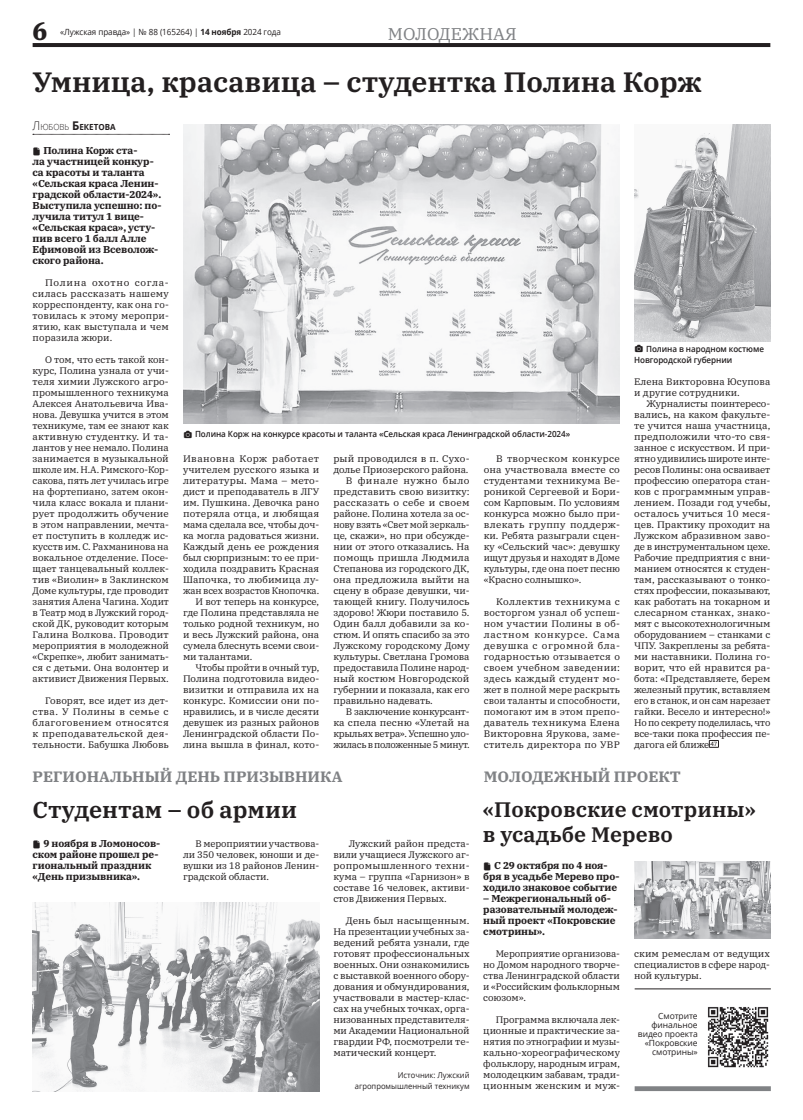
<style>
.page{position:relative;width:803px;height:1120px;background:#fff}
.page>*{position:absolute;margin:0;border:0;box-sizing:border-box;transform-origin:0 0}
.заголовок_40{font:600 28px "IBM Plex Serif";color:#231f20}
.t1{font:700 25px "IBM Plex Serif";color:#231f20}
.заголовок_40-2{font:600 23px "IBM Plex Serif";color:#231f20}
.заголовок_40-3{font:600 21px/25.2px "IBM Plex Serif";color:#231f20}
.колотитул{font:17px "IBM Plex Serif";color:#808285}
.колотитул-2{font:700 15px "IBM Plex Serif";color:#808285}
.t2{font:700 10px/11px "IBM Plex Serif";letter-spacing:-.01em;color:#231f20}
.текст_основной{font:9.5px/11px "IBM Plex Serif";letter-spacing:-.01em;color:#231f20;text-align:justify}
.текст_основной-2{font:9.5px/11px "IBM Plex Serif";letter-spacing:-.01em;color:#231f20;text-align:justify;scale:1.04 1}
.текст_основной-3{font:9.5px/11px "IBM Plex Serif";letter-spacing:.01em;color:#231f20}
.t3{font:600 8.5px/11px "Open Sans";letter-spacing:-.01em;color:#231f20;scale:.95 1}
.t4{font:8.5px/9px "Open Sans";letter-spacing:-.01em;color:#231f20;text-align:right}
.t5{font:8.5px "Open Sans";letter-spacing:-.01em;color:#231f20;scale:.95 1}
.автор{font:700 8.4px "Open Sans";color:#231f20;scale:.95 1}
.автор_внизу{font:8px/11px "Open Sans";color:#231f20;text-align:right;scale:.95 1}
.Основной_тескт{font:6px "Pragmatica C";color:#231f20}
.s1{font-weight:700}
.s2{font-weight:300;font-size:12px}
.s3{font-weight:300}
.s4{font-size:12px}
</style>
<div class="page">
<hr style="left:33px;top:43px;width:737px;height:4px;background:#231f20">
<svg style="left:33px;top:134px;width:136px;height:1px"></svg>
<svg style="left:708px;top:740px;width:11px;height:8px"></svg>
<img style="left:183px;top:124px;width:436px;height:300px">
<img style="left:634px;top:124px;width:135px;height:217px">
<img style="left:33px;top:902px;width:286px;height:189px">
<img style="left:634px;top:861px;width:136px;height:77px">
<img style="left:707px;top:1007px;width:62px;height:61px">
<div style="left:634px;top:1086px;width:136px;height:5px;background:#808285"></div>
<hr style="left:634px;top:988px;width:136px;height:1px;background:#231f20">
<h2 class="t1" style="left:33px;top:11px;width:16px">6</h2>
<p class="t5" style="left:60px;top:26px;width:234px">«Лужская правда» | № 88 (165264) | <span class="s1">14 ноября</span> 2024 года</p>
<p class="колотитул" style="left:387px;top:21px;width:130px">МОЛОДЕЖНАЯ</p>
<p class="заголовок_40" style="left:33px;top:60px;width:670px">Умница, красавица – студентка Полина Корж</p>
<p class="автор" style="left:33px;top:121px;width:89px"><span class="s2">Л</span><span class="s3">юбовь</span> <span class="s4">Б</span>екетова</p>
<p class="t2" style="left:33px;top:144px;width:130px;text-indent:11px">Полина Корж ста-<br>ла участницей конкур&shy;са красоты и таланта «Сельская краса Ленин&shy;градской области-2024».<br>Выступила успешно: по&shy;лучила титул 1 вице-«Сельская краса», усту&shy;пив всего 1 балл Алле<br>Ефимовой из Всеволож&shy;ского района.</p>
<p class="текст_основной" style="left:33px;top:276px;width:138px;text-indent:12px">Полина охотно согла&shy;силась рассказать нашему корреспонденту, как она го&shy;товилась к этому меропри&shy;ятию, как выступала и чем поразила жюри.</p>
<p class="текст_основной" style="left:33px;top:353px;width:138px;text-indent:12px">О том, что есть такой кон&shy;курс, Полина узнала от учи&shy;теля химии Лужского агро&shy;промышленного техникума Алексея Анатольевича Ива&shy;нова. Девушка учится в этом техникуме, там ее знают как активную студентку. И та&shy;лантов у нее немало. Полина занимается в музыкальной школе им. Н.А. Римского-Кор&shy;сакова, пять лет училась игре на фортепиано, затем окон&shy;чила класс вокала и плани&shy;рует продолжить обучение в этом направлении, мечта&shy;ет поступить в колледж ис&shy;кусств им. С. Рахманинова на вокальное отделение. Посе&shy;щает танцевальный коллек&shy;тив «Виолин» в Заклинском Доме культуры, где проводит занятия Алена Чагина. Ходит в Театр мод в Лужский город&shy;ской ДК, руководит которым Галина Волкова. Проводит мероприятия в молодежной «Скрепке», любит занимать&shy;ся с детьми. Она волонтер и активист Движения Первых.</p>
<p class="текст_основной" style="left:33px;top:694px;width:138px;text-indent:12px">Говорят, все идет из дет&shy;ства. У Полины в семье с благоговением относятся к преподавательской дея&shy;тельности. Бабушка Любовь</p>
<p class="t3" style="left:195px;top:429px;width:396px">Полина Корж на конкурсе красоты и таланта «Сельская краса Ленинградской области-2024»</p>
<p class="текст_основной" style="left:183px;top:452px;width:138px">Ивановна Корж работает учителем русского языка и литературы. Мама – мето&shy;дист и преподаватель в ЛГУ им. Пушкина. Девочка рано потеряла отца, и любящая мама сделала все, чтобы доч&shy;ка могла радоваться жизни.<br>Каждый день ее рождения был сюрпризным: то ее при&shy;ходила поздравить Красная Шапочка, то любимица лу&shy;жан всех возрастов Кнопочка.</p>
<p class="текст_основной" style="left:183px;top:595px;width:138px;text-indent:12px">И вот теперь на конкурсе, где Полина представляла не только родной техникум, но и весь Лужский района, она сумела блеснуть всеми свои&shy;ми талантами.</p>
<p class="текст_основной" style="left:183px;top:661px;width:138px;text-indent:12px">Чтобы пройти в очный тур, Полина подготовила видео&shy;визитки и отправила их на конкурс. Комиссии они по&shy;нравились, и в числе десяти девушек из разных районов Ленинградской области По&shy;лина вышла в финал, кото-</p>
<p class="текст_основной" style="left:333px;top:452px;width:138px">рый проводился в п. Сухо&shy;долье Приозерского района.</p>
<p class="текст_основной" style="left:333px;top:474px;width:138px;text-indent:12px">В финале нужно было представить свою визитку: рассказать о себе и своем районе. Полина хотела за ос&shy;нову взять «Свет мой зеркаль&shy;це, скажи», но при обсужде&shy;нии от этого отказались. На помощь пришла Людмила Степанова из городского ДК, она предложила выйти на сцену в образе девушки, чи&shy;тающей книгу. Получилось здорово! Жюри поставило 5.<br>Один балл добавили за ко&shy;стюм. И опять спасибо за это Лужскому городскому Дому культуры. Светлана Громова предоставила Полине народ&shy;ный костюм Новгородской губернии и показала, как его правильно надевать.</p>
<p class="текст_основной" style="left:333px;top:705px;width:138px;text-indent:12px">В заключение конкурсант&shy;ка спела песню «Улетай на крыльях ветра». Успешно уло&shy;жилась в положенные 5 минут.</p>
<p class="текст_основной" style="left:483px;top:452px;width:138px;text-indent:12px">В творческом конкурсе она участвовала вместе со студентами техникума Ве&shy;роникой Сергеевой и Бори&shy;сом Карповым. По условиям конкурса можно было при&shy;влекать группу поддерж&shy;ки. Ребята разыграли сцен&shy;ку «Сельский час»: девушку ищут друзья и находят в Доме культуры, где она поет песню «Красно солнышко».</p>
<p class="текст_основной" style="left:483px;top:595px;width:138px;text-indent:12px">Коллектив техникума с восторгом узнал об успеш&shy;ном участии Полины в об&shy;ластном конкурсе. Сама девушка с огромной бла&shy;годарностью отзывается о своем учебном заведении: здесь каждый студент мо&shy;жет в полной мере раскрыть свои таланты и способности, помогают им в этом препо&shy;даватель техникума Елена Викторовна Ярукова, заме&shy;ститель директора по УВР</p>
<p class="t3" style="left:634px;top:343px;width:138px;text-indent:12px">Полина в народном костюме<br>Новгородской губернии</p>
<p class="текст_основной-3" style="left:634px;top:375px;width:138px">Елена Викторовна Юсупова и другие сотрудники.</p>
<p class="текст_основной" style="left:634px;top:397px;width:138px;text-indent:12px">Журналисты поинтересо&shy;вались, на каком факульте&shy;те учится наша участница, предположили что-то свя&shy;занное с искусством. И при&shy;ятно удивились широте инте&shy;ресов Полины: она осваивает профессию оператора стан&shy;ков с программным управ&shy;лением. Позади год учебы, осталось учиться 10 меся&shy;цев. Практику проходит на Лужском абразивном заво&shy;де в инструментальном цехе.<br>Рабочие предприятия с вни&shy;манием относятся к студен&shy;там, рассказывают о тонко&shy;стях профессии, показывают, как работать на токарном и слесарном станках, знако&shy;мят с высокотехнологичным оборудованием – станками с ЧПУ. Закреплены за ребята&shy;ми наставники. Полина го&shy;ворит, что ей нравится ра&shy;бота: «Представляете, берем железный прутик, вставляем его в станок, и он сам нарезает гайки. Весело и интересно!» Но по секрету поделилась, что все-таки пока профессия пе&shy;дагога ей ближе</p>
<p class="Основной_тескт" style="left:710px;top:741px;width:9px">47</p>
<p class="колотитул-2" style="left:33px;top:765px;width:311px">РЕГИОНАЛЬНЫЙ ДЕНЬ ПРИЗЫВНИКА</p>
<p class="заголовок_40-2" style="left:33px;top:792px;width:266px">Студентам – об армии</p>
<p class="текст_основной" style="left:183px;top:837px;width:138px;text-indent:12px">В мероприятии участвова&shy;ли 350 человек, юноши и де&shy;вушки из 18 районов Ленин&shy;градской области.</p>
<p class="t2" style="left:33px;top:837px;width:129px;text-indent:11px">9 ноября в Ломоносов&shy;ском районе прошел ре&shy;гиональный праздник «День призывника».</p>
<p class="текст_основной" style="left:333px;top:837px;width:138px;text-indent:15px">Лужский район предста&shy;вили учащиеся Лужского аг&shy;ропромышленного техни&shy;кума – группа «Гарнизон» в составе 16 человек, активи&shy;стов Движения Первых.</p>
<p class="текст_основной-2" style="left:333px;top:914px;width:132px;text-indent:12px">День был насыщенным.<br>На презентации учебных за&shy;ведений ребята узнали, где готовят профессиональных военных. Они ознакомились с выставкой военного обору&shy;дования и обмундирования, участвовали в мастер-клас&shy;сах на учебных точках, орга&shy;низованных представителя&shy;ми Академии Национальной гвардии РФ, посмотрели те&shy;матический концерт.</p>
<p class="автор_внизу" style="left:355px;top:1070px;width:122px">Источник: Лужский агропромышленный техникум</p>
<p class="колотитул-2" style="left:483px;top:765px;width:198px">МОЛОДЕЖНЫЙ ПРОЕКТ</p>
<p class="заголовок_40-3" style="left:482px;top:795px;width:274px">«Покровские смотрины» в усадьбе Мерево</p>
<p class="t2" style="left:483px;top:859px;width:138px;text-align:center">С 29 октября по 4 ноя-<br>бря в усадьбе Мерево про&shy;ходило знаковое событие</p>
<p class="t2" style="left:483px;top:892px;width:136px">– Межрегиональный об&shy;разовательный молодеж&shy;ный проект «Покровские смотрины».</p>
<p class="текст_основной" style="left:483px;top:947px;width:138px;text-indent:12px">Мероприятие организова&shy;но Домом народного творче&shy;ства Ленинградской области и «Российским фольклорным союзом».</p>
<p class="текст_основной" style="left:483px;top:1013px;width:138px;text-indent:12px">Программа включала лек&shy;ционные и практические за&shy;нятия по этнографии и музы&shy;кально-хореографическому фольклору, народным играм, молодецким забавам, тради&shy;ционным женским и муж-</p>
<p class="текст_основной" style="left:634px;top:947px;width:137px">ским ремеслам от ведущих специалистов в сфере народ&shy;ной культуры.</p>
<p class="t4" style="left:637px;top:1011px;width:61px">Смотрите финальное видео проекта «Покровские смотрины»</p>
</div>
